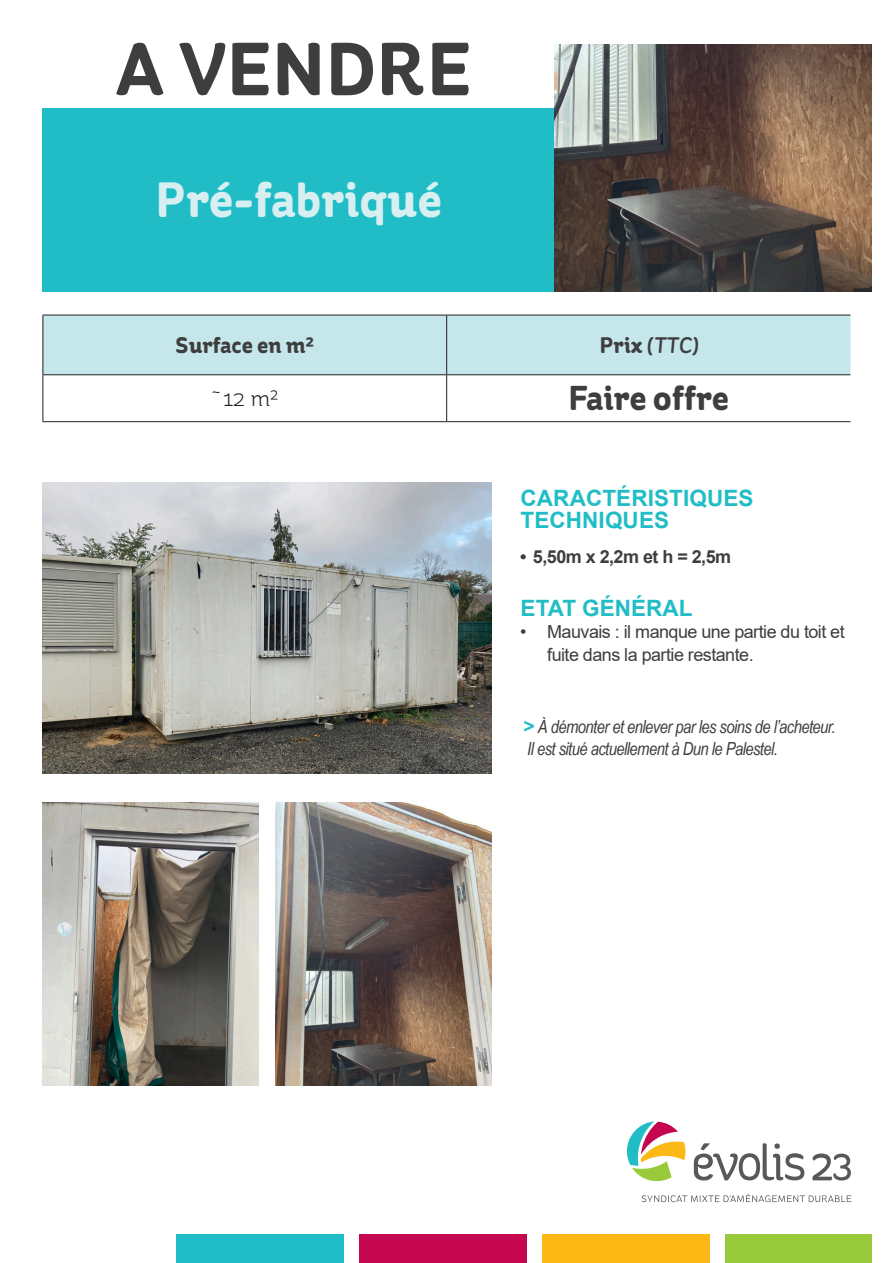
<style>
.page{position:relative;width:893px;height:1263px;background:#fff}
.page>*{position:absolute;margin:0;border:0;box-sizing:border-box;transform-origin:0 0}
.t1{font:700 75px "St Ryde";color:#3e3e3f}
.t2{font:700 49.5px "St Ryde";color:#d7eff1}
.t3{font:700 34.5px "St Ryde";color:#3e3e3f}
.t4{font:700 22.5px/22.5px "Arial";letter-spacing:.005em;color:#21bdc6}
.t5{font:700 22.5px "St Ryde";color:#3e3e3f}
.t6{font:italic 500 22.5px "St Ryde";color:#3e3e3f}
.t7{font:300 22.5px "St Ryde";color:#231f20}
.t8{font:italic 18px/22.5px "Arial Narrow";letter-spacing:-.03em;color:#3e3e3f}
.t9{font:18px/22.5px "Arial";letter-spacing:-.03em;color:#3e3e3f}
.t10{font:700 18px "Arial";letter-spacing:-.03em;color:#3e3e3f}
.s1{font-weight:700;font-style:normal}
.s2{font-family:"Arial";font-weight:700;font-style:normal;font-size:19.5px;color:#21bdc6}
</style>
<div class="page">
<svg style="left:694px;top:1143px;width:110px;height:37px"></svg>
<svg style="left:812px;top:1153px;width:39px;height:27px"></svg>
<svg style="left:627px;top:1121px;width:58px;height:60px"></svg>
<svg style="left:642px;top:1193px;width:209px;height:9px"></svg>
<div style="left:177px;top:1234px;width:167px;height:29px;background:#21bdc6"></div>
<div style="left:360px;top:1234px;width:167px;height:29px;background:#c50750"></div>
<div style="left:543px;top:1234px;width:167px;height:29px;background:#fcb814"></div>
<div style="left:726px;top:1234px;width:146px;height:29px;background:#99ca3b"></div>
<div style="left:43px;top:108px;width:512px;height:183px;background:#21bdc6"></div>
<div style="left:44px;top:316px;width:806px;height:58px;background:#c5e7eb"></div>
<hr style="left:43px;top:315px;width:404px;height:1px;background:#231f20">
<hr style="left:43px;top:315px;width:1px;height:59px;background:#231f20">
<hr style="left:447px;top:315px;width:403px;height:1px;background:#231f20">
<hr style="left:446px;top:315px;width:1px;height:59px;background:#231f20">
<hr style="left:43px;top:374px;width:404px;height:1px;background:#231f20">
<hr style="left:43px;top:375px;width:1px;height:46px;background:#231f20">
<hr style="left:447px;top:374px;width:403px;height:1px;background:#231f20">
<hr style="left:446px;top:375px;width:1px;height:46px;background:#231f20">
<hr style="left:43px;top:421px;width:404px;height:1px;background:#231f20">
<hr style="left:447px;top:421px;width:403px;height:1px;background:#231f20">
<img style="left:555px;top:45px;width:317px;height:246px">
<img style="left:43px;top:483px;width:448px;height:291px">
<img style="left:43px;top:802px;width:215px;height:283px">
<img style="left:276px;top:802px;width:215px;height:283px">
<p class="t1" style="left:115px;top:24px;width:358px">A VENDRE</p>
<p class="t2" style="left:155px;top:170px;width:288px">Pré-fabriqué</p>
<p class="t5" style="left:176px;top:332px;width:140px">Surface en m²</p>
<p class="t6" style="left:599px;top:332px;width:100px"><span class="s1">Prix</span> (TTC)</p>
<p class="t7" style="left:211px;top:385px;width:68px">~12 m²</p>
<p class="t3" style="left:568px;top:378px;width:162px">Faire offre</p>
<p class="t4" style="left:521px;top:487px;width:234px">CARACTÉRISTIQUES<br>TECHNIQUES</p>
<p class="t10" style="left:520px;top:544px;width:212px">• 5,50m x 2,2m et h = 2,5m</p>
<p class="t4" style="left:521px;top:597px;width:174px">ETAT GÉNÉRAL</p>
<p class="t9" style="left:547px;top:621px;width:299px;text-indent:-27px">• Mauvais : il manque une partie du toit et fuite dans la partie restante.</p>
<p class="t8" style="left:524px;top:715px;width:313px"><span class="s2">&gt;</span> À démonter et enlever par les soins de l’acheteur.<br>Il est situé actuellement à Dun le Palestel.</p>
</div>
